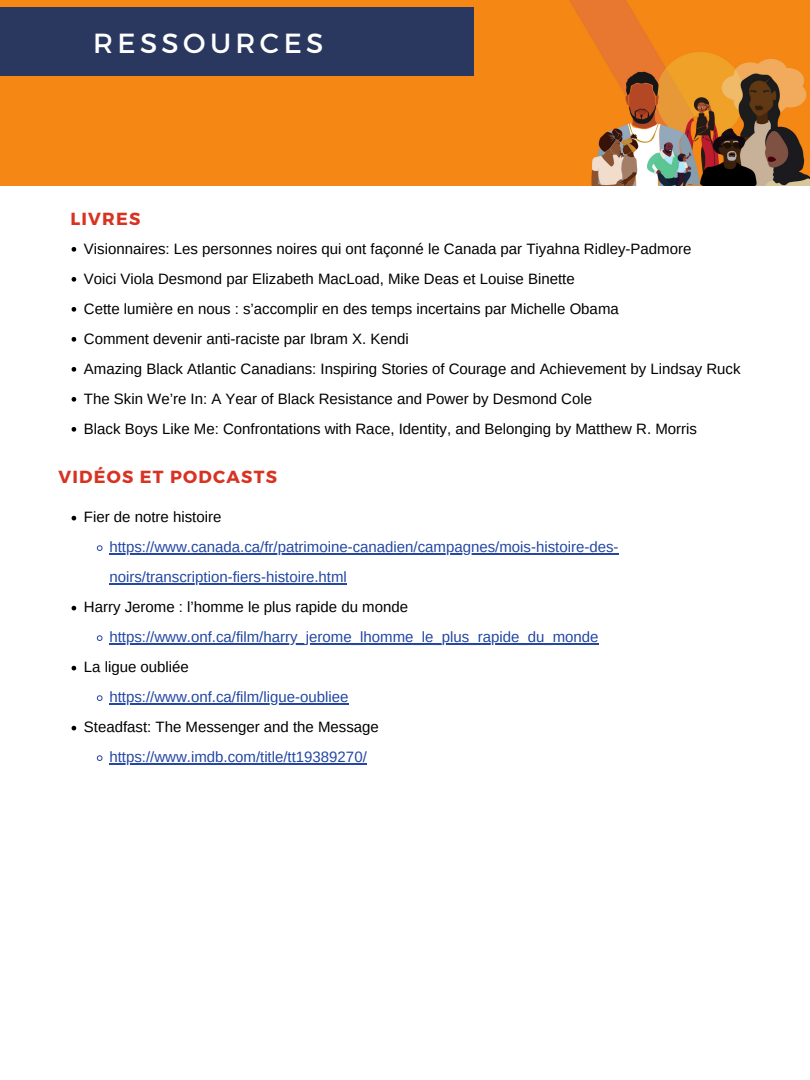
<style>
.page{position:relative;width:810px;height:1080px;background:#fff}
.page>*{position:absolute;margin:0;border:0;box-sizing:border-box;transform-origin:0 0}
.t1{font:27.62px "Montserrat";letter-spacing:.16em;color:#fff}
.t2{font:700 17.5px "Montserrat";letter-spacing:.07em;color:#d83322}
.t3{font:15px/30px "Arimo";color:#000}
.t4{font:15px/30px "Arimo";color:#2447a4}
</style>
<div class="page">
<img style="left:0;top:0;width:810px;height:185px">
<div style="left:0;top:8px;width:474px;height:67px;background:#2a3860"></div>
<svg style="left:72px;top:247px;width:4px;height:5px"></svg>
<svg style="left:72px;top:277px;width:4px;height:5px"></svg>
<svg style="left:72px;top:307px;width:4px;height:5px"></svg>
<svg style="left:72px;top:337px;width:4px;height:5px"></svg>
<svg style="left:72px;top:367px;width:4px;height:5px"></svg>
<svg style="left:72px;top:397px;width:4px;height:5px"></svg>
<svg style="left:72px;top:427px;width:4px;height:5px"></svg>
<svg style="left:72px;top:516px;width:4px;height:4px"></svg>
<svg style="left:97px;top:545px;width:6px;height:6px"></svg>
<hr style="left:109px;top:553px;width:510px;height:2px;background:#2447a4">
<hr style="left:109px;top:583px;width:238px;height:2px;background:#2447a4">
<svg style="left:72px;top:606px;width:4px;height:4px"></svg>
<svg style="left:97px;top:635px;width:6px;height:6px"></svg>
<hr style="left:109px;top:643px;width:490px;height:2px;background:#2447a4">
<svg style="left:72px;top:666px;width:4px;height:4px"></svg>
<svg style="left:97px;top:695px;width:6px;height:6px"></svg>
<hr style="left:109px;top:703px;width:240px;height:2px;background:#2447a4">
<svg style="left:72px;top:726px;width:4px;height:4px"></svg>
<svg style="left:97px;top:755px;width:6px;height:6px"></svg>
<hr style="left:109px;top:763px;width:258px;height:2px;background:#2447a4">
<h1 class="t1" style="left:93px;top:25px;width:232px">RESSOURCES</h1>
<p class="t2" style="left:70px;top:207px;width:71px">LIVRES</p>
<p class="t3" style="left:84px;top:233px;width:658px">Visionnaires: Les personnes noires qui ont façonné le Canada par Tiyahna Ridley-Padmore<br>Voici Viola Desmond par Elizabeth MacLoad, Mike Deas et Louise Binette<br>Cette lumière en nous : s’accomplir en des temps incertains par Michelle Obama<br>Comment devenir anti-raciste par Ibram X. Kendi<br>Amazing Black Atlantic Canadians: Inspiring Stories of Courage and Achievement by Lindsay Ruck The Skin We’re In: A Year of Black Resistance and Power by Desmond Cole<br>Black Boys Like Me: Confrontations with Race, Identity, and Belonging by Matthew R. Morris</p>
<p class="t2" style="left:58px;top:465px;width:220px">VIDÉOS ET PODCASTS</p>
<p class="t3" style="left:84px;top:502px;width:139px">Fier de notre histoire</p>
<p class="t4" style="left:109px;top:532px;width:511px">https://www.canada.ca/fr/patrimoine-canadien/campagnes/mois-histoire-des&shy;noirs/transcription-fiers-histoire.html</p>
<p class="t3" style="left:84px;top:592px;width:326px">Harry Jerome : l’homme le plus rapide du monde</p>
<p class="t4" style="left:109px;top:622px;width:491px">https://www.onf.ca/film/harry_jerome_lhomme_le_plus_rapide_du_monde</p>
<p class="t3" style="left:84px;top:652px;width:107px">La ligue oubliée</p>
<p class="t4" style="left:109px;top:682px;width:241px">https://www.onf.ca/film/ligue-oubliee</p>
<p class="t3" style="left:84px;top:712px;width:296px">Steadfast: The Messenger and the Message</p>
<p class="t4" style="left:109px;top:742px;width:259px">https://www.imdb.com/title/tt19389270/</p>
</div>
